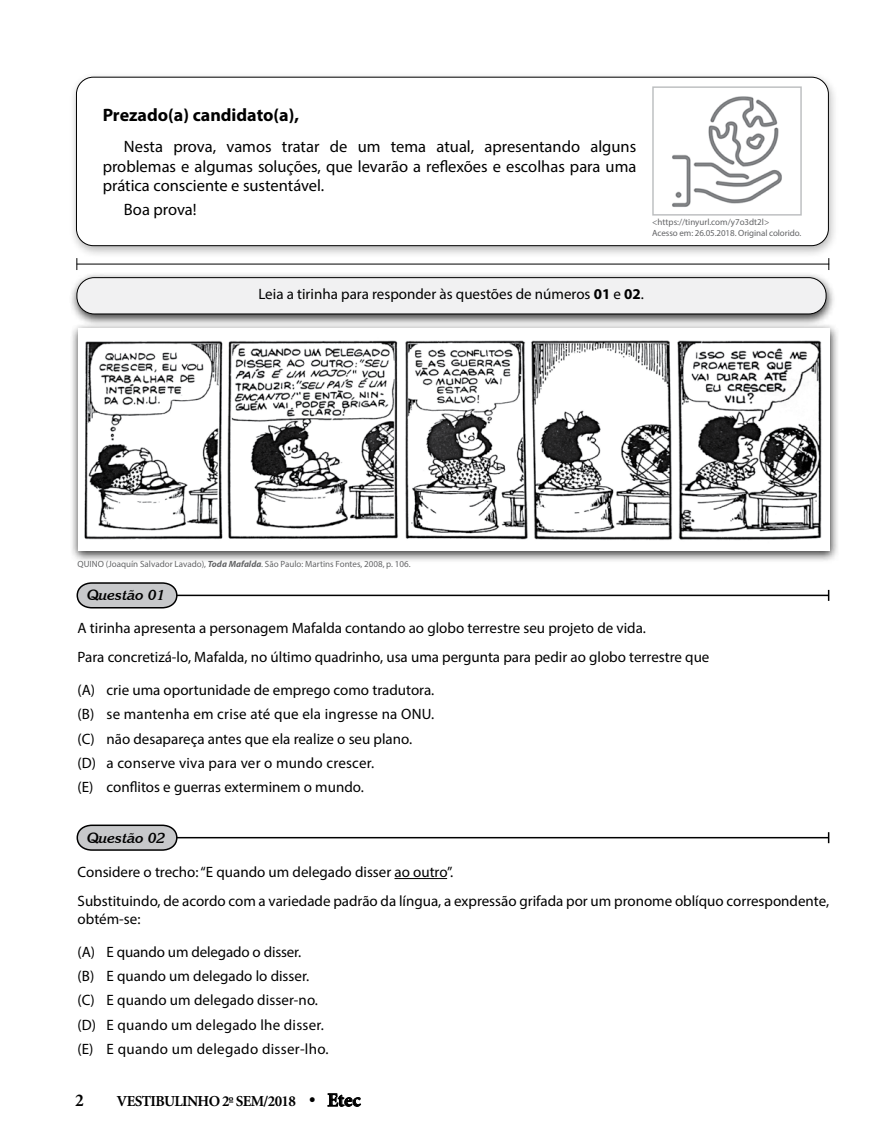
<style>
.page{position:relative;width:893px;height:1127px;background:#fff}
.page>*{position:absolute;margin:0;border:0;box-sizing:border-box;transform-origin:0 0}
.t1{font:700 18px "Myriad Pro";color:#000}
.t2{font:700 18px "Minion";color:#000}
.t3{font:16.5px/19.8px "Myriad Pro";color:#000;text-align:justify}
.t4{font:700 15.3px "Minion";letter-spacing:-.04em;color:#000}
.t5{font:15px/24.3px "Myriad Pro";color:#000}
.t6{font:italic 700 14.7px "Korinna IT Cby BT";color:#000}
.t7{font:9px/10.8px "Myriad Pro";color:#636466}
.s1{font-weight:700}
.s2{font-weight:700;font-style:italic}
.s3{font-style:italic}
.s4{font-family:"Korinna IT Cby BT";font-style:italic;font-size:16.65px}
.s5{font-size:19.2px}
</style>
<div class="page">
<svg style="left:327px;top:1093px;width:34px;height:14px"></svg>
<div style="left:68px;top:71px;width:771px;height:188px;background:#000;opacity:.3"></div>
<div style="left:76px;top:77px;width:752px;height:169px;background:#fff;border-radius:17px"></div>
<div style="left:76px;top:77px;width:753px;height:169px;border:1px solid #000;border-radius:17px"></div>
<hr style="left:77px;top:264px;width:752px;height:1px;background:#000">
<div style="left:69px;top:272px;width:768px;height:55px;background:#000;opacity:.8"></div>
<div style="left:77px;top:278px;width:749px;height:36px;background:#f1f1f2;border-radius:17px"></div>
<div style="left:77px;top:277px;width:749px;height:37px;border:1px solid #000;border-radius:17px"></div>
<div style="left:70px;top:323px;width:769px;height:240px;background:#000;opacity:.8"></div>
<div style="left:78px;top:328px;width:751px;height:223px;background:#fff"></div>
<img style="left:84px;top:340px;width:738px;height:200px">
<hr style="left:159px;top:595px;width:670px;height:1px;background:#000">
<svg style="left:76px;top:582px;width:102px;height:27px;background:#b3b4b6"></svg>
<hr style="left:159px;top:837px;width:670px;height:1px;background:#000">
<svg style="left:76px;top:824px;width:102px;height:27px;background:#b3b4b6"></svg>
<hr style="left:394px;top:878px;width:53px;height:1px;background:#000">
<div style="left:652px;top:86px;width:150px;height:130px;border:1px solid #bcbec0"></div>
<img style="left:672px;top:96px;width:110px;height:111px">
<p class="t1" style="left:103px;top:103px;width:198px">Prezado(a) candidato(a),</p>
<p class="t3" style="left:103px;top:136px;width:535px;text-indent:21px">Nesta prova, vamos tratar de um tema atual, apresentando alguns problemas e algumas soluções, que levarão a reflexões e escolhas para uma prática consciente e sustentável.</p>
<p class="t3" style="left:124px;top:200px;width:74px">Boa prova!</p>
<p class="t7" style="left:652px;top:217px;width:150px">&lt;https://tinyurl.com/y7o3dt2l&gt;<br>Acesso em: 26.05.2018. Original colorido.</p>
<p class="t5" style="left:258px;top:281px;width:387px">Leia a tirinha para responder às questões de números <span class="s1">01</span> e <span class="s1">02</span>.</p>
<p class="t7" style="left:78px;top:558px;width:335px">QUINO (Joaquín Salvador Lavado), <span class="s2">Toda Mafalda</span><span class="s3">.</span> São Paulo: Martins Fontes, 2008, p. 106.</p>
<p class="t6" style="left:87px;top:586px;width:80px">Questão 01</p>
<p class="t5" style="left:78px;top:614px;width:633px;line-height:28.7px">A tirinha apresenta a personagem Mafalda contando ao globo terrestre seu projeto de vida.<br>Para concretizá-lo, Mafalda, no último quadrinho, usa uma pergunta para pedir ao globo terrestre que</p>
<p class="t5" style="left:78px;top:677px;width:358px">(A) crie uma oportunidade de emprego como tradutora. (B) se mantenha em crise até que ela ingresse na ONU. (C) não desapareça antes que ela realize o seu plano.<br>(D) a conserve viva para ver o mundo crescer.<br>(E) conflitos e guerras exterminem o mundo.</p>
<p class="t6" style="left:87px;top:828px;width:80px">Questão 02</p>
<p class="t5" style="left:78px;top:857px;width:753px;line-height:28.7px">Considere o trecho: “E quando um delegado disser ao outro”.<br>Substituindo, de acordo com a variedade padrão da língua, a expressão grifada por um pronome oblíquo correspondente,</p>
<p class="t5" style="left:78px;top:902px;width:225px;line-height:32.8px">obtém-se:<br>(A) E quando um delegado o disser.</p>
<p class="t5" style="left:78px;top:963px;width:253px">(B) E quando um delegado lo disser. (C) E quando um delegado disser-no. (D) E quando um delegado lhe disser. (E) E quando um delegado disser-lho.</p>
<p class="t2" style="left:75px;top:1091px;width:10px">2</p>
<p class="t4" style="left:117px;top:1093px;width:245px">VESTIBULINHO 2<sup>o</sup> SEM/2018 <span class="s4">•</span> <span class="s5">Etec</span></p>
</div>
